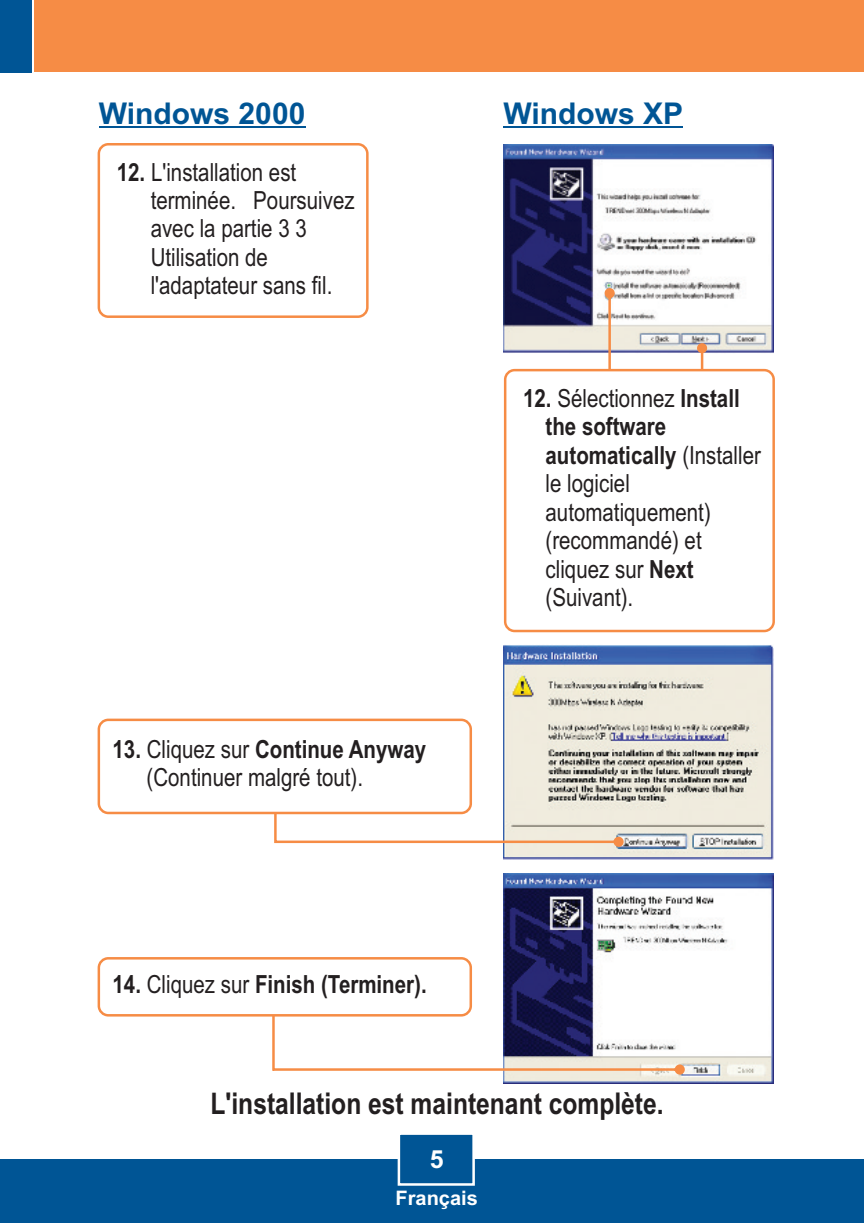
<style>
.page{position:relative;width:864px;height:1223px;background:#fff}
.page>*{position:absolute;margin:0;border:0;box-sizing:border-box;transform-origin:0 0}
.t1{font:700 30px "Arial Narrow";color:#231f20}
.t2{font:700 30px "Arial";color:#005595}
.t3{font:25px/28.5px "Arial Narrow";color:#231f20}
.t4{font:700 25px "Arial Narrow";color:#231f20}
.t5{font:700 25px "Arial";color:#fff}
.t6{font:700 20px "Arial";color:#fff}
.s1{font-weight:700}
.s2{font-weight:400}
</style>
<div class="page">
<div style="left:0;top:1159px;width:864px;height:64px;background:#005595"></div>
<div style="left:35px;top:0;width:829px;height:72px;background:#f68c45"></div>
<div style="left:0;top:0;width:32px;height:72px;background:#005595"></div>
<svg style="left:397px;top:1134px;width:78px;height:52px"></svg>
<img style="left:503px;top:873px;width:270px;height:210px">
<svg style="left:272px;top:987px;width:413px;height:87px"></svg>
<div style="left:98px;top:957px;width:374px;height:59px;background:#fff;border:3px solid #f68c45;border-radius:9px"></div>
<img style="left:503px;top:645px;width:270px;height:214px">
<svg style="left:274px;top:790px;width:349px;height:57px"></svg>
<div style="left:98px;top:719px;width:374px;height:95px;background:#fff;border:3px solid #f68c45;border-radius:9px"></div>
<img style="left:503px;top:144px;width:270px;height:209px">
<div style="left:98px;top:143px;width:270px;height:175px;background:#fff;border:3px solid #f68c45;border-radius:9px"></div>
<svg style="left:697px;top:343px;width:10px;height:26px"></svg>
<svg style="left:604px;top:288px;width:10px;height:81px"></svg>
<div style="left:504px;top:369px;width:271px;height:263px;background:#fff;border:3px solid #f68c45;border-radius:9px"></div>
<hr style="left:99px;top:127px;width:206px;height:1px;background:#005595">
<hr style="left:503px;top:126px;width:180px;height:2px;background:#005595">
<p class="t2" style="left:99px;top:102px;width:208px">Windows 2000</p>
<p class="t2" style="left:503px;top:102px;width:181px">Windows XP</p>
<p class="t3" style="left:151px;top:160px;width:205px;text-indent:-34px"><span class="s1">12.</span> L'installation est terminée. Poursuivez avec la partie 3 3<br>Utilisation de l'adaptateur sans fil.</p>
<p class="t3" style="left:147px;top:737px;width:281px;text-indent:-34px"><span class="s1">13.</span> Cliquez sur <span class="s1">Continue Anyway </span>(Continuer malgré tout).</p>
<p class="t4" style="left:113px;top:974px;width:316px">14. <span class="s2">Cliquez sur</span> Finish (Terminer).</p>
<p class="t3" style="left:545px;top:386px;width:217px;text-indent:-22px"><span class="s1">12.</span> Sélectionnez <span class="s1">Install the software automatically</span> (Installer le logiciel automatiquement) (recommandé) et cliquez sur <span class="s1">Next </span>(Suivant).</p>
<p class="t1" style="left:210px;top:1092px;width:454px">L'installation est maintenant complète.</p>
<p class="t5" style="left:430px;top:1150px;width:15px">5</p>
<p class="t6" style="left:395px;top:1191px;width:84px">Français</p>
</div>
